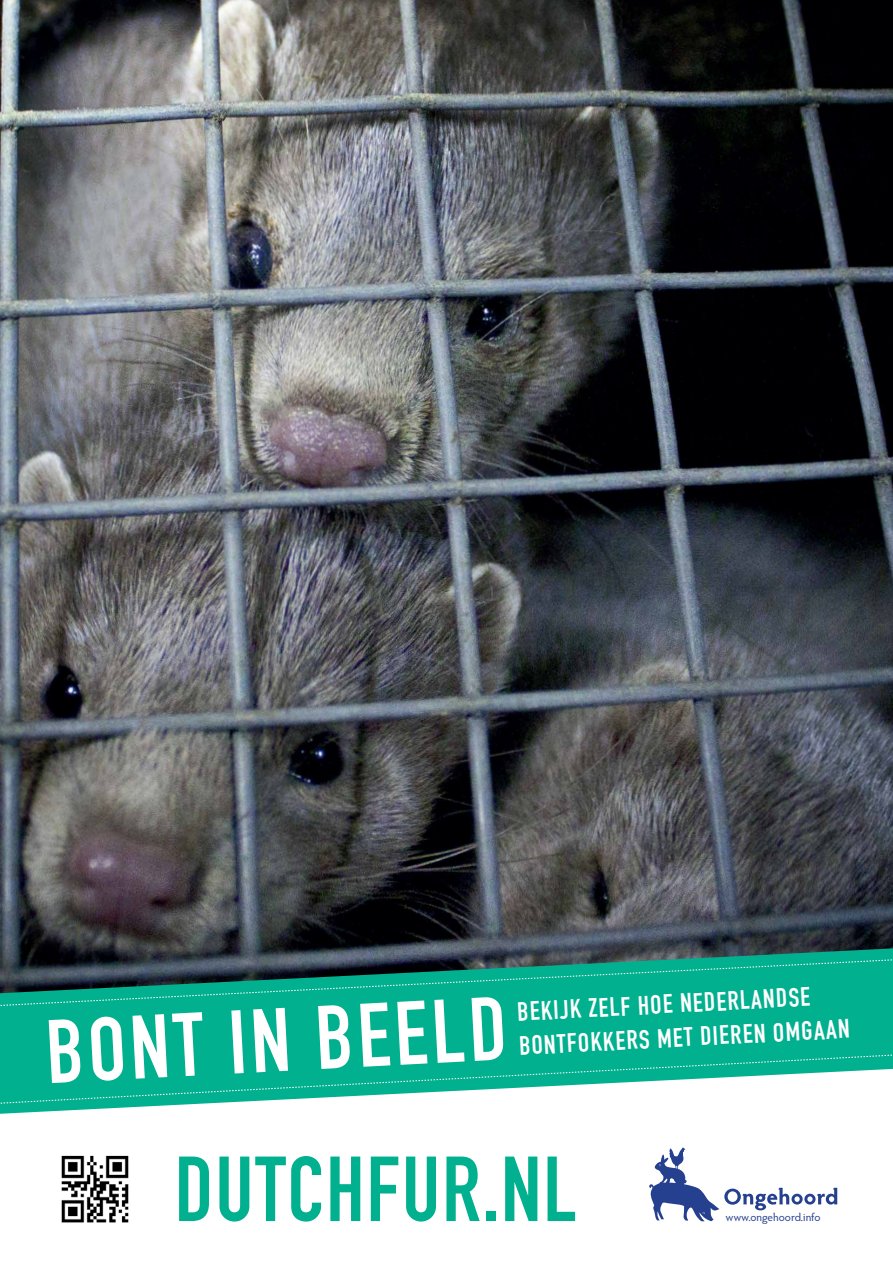
<style>
.page{position:relative;width:893px;height:1263px;background:#fff}
.page>*{position:absolute;margin:0;border:0;box-sizing:border-box;transform-origin:0 0}
.t1{font:90.53px "DIN Engschrift";letter-spacing:.02em;color:#00b08e}
.t2{font:26.25px/34px "DIN Engschrift";color:#fff}
.t3{font:11.25px "Hypatia Sans Pro";color:#25408f}
</style>
<div class="page">
<img style="left:0;top:0;width:893px;height:948px">
<svg style="left:649px;top:1147px;width:188px;height:74px"></svg>
<svg style="left:0;top:948px;width:893px;height:166px"></svg>
<svg style="left:0;top:957px;width:893px;height:150px;background:#2fab95"></svg>
<svg style="left:49px;top:997px;width:455px;height:86px"></svg>
<img style="left:61px;top:1155px;width:68px;height:68px">
<p class="t2" style="left:516px;top:995px;width:334px;rotate:-3deg">Bekijk zelf hoe Nederlandse bontfokkers met dieren omgaan</p>
<h1 class="t1" style="left:175px;top:1136px;width:397px">DUTCHFUR.NL</h1>
<p class="t3" style="left:726px;top:1210px;width:96px">www.ongehoord.info</p>
</div>
